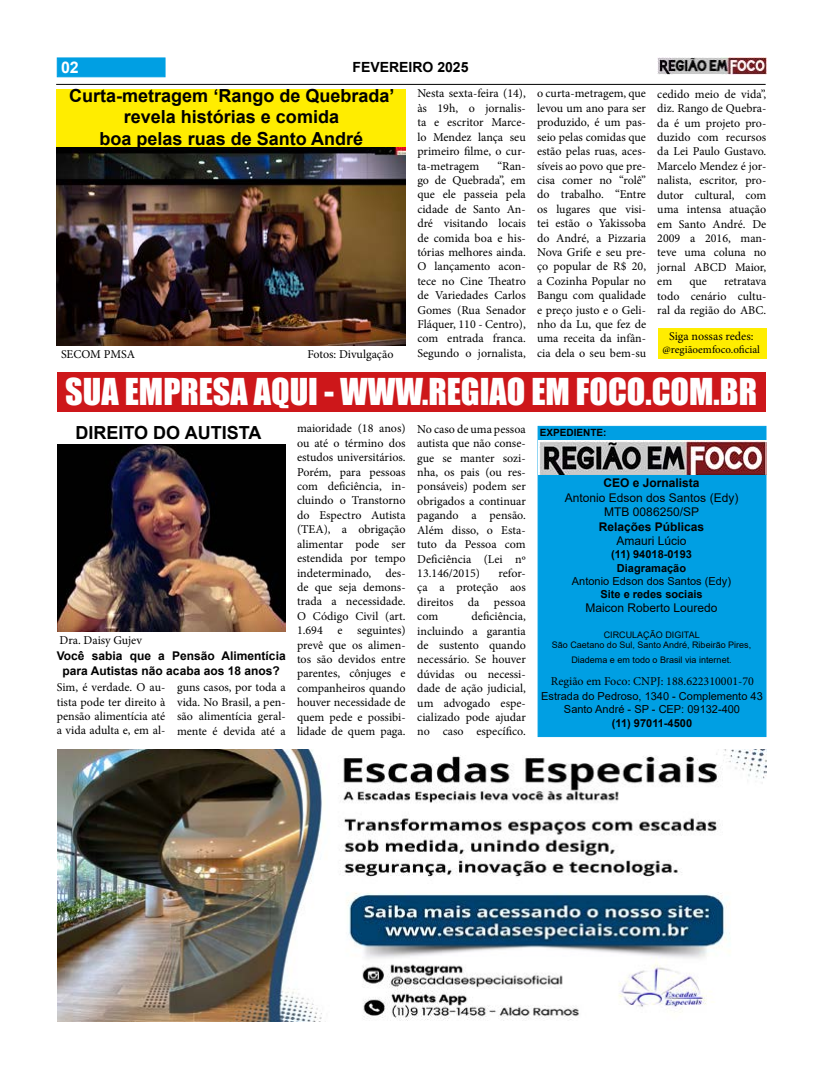
<style>
.page{position:relative;width:823px;height:1078px;background:#fff}
.page>*{position:absolute;margin:0;border:0;box-sizing:border-box;transform-origin:0 0}
.t1{font:34px "Impact";color:#fff}
.t2{font:700 18px/21.6px "Arial";color:#000;text-align:center}
.t3{font:700 16px "Arial";color:#fff}
.t4{font:700 14px "Arial";color:#000}
.t5{font:12px/14.4px "Minion Pro";color:#000;text-align:justify}
.t6{font:700 12px/14.4px "Arial";color:#000;text-align:center}
.t7{font:12px/14.4px "Arial";color:#000;text-align:center}
.t8{font:11px/13.2px "Arial";color:#000;text-align:center}
.t9{font:700 11px/13.2px "Arial";color:#000;text-align:center}
.t10{font:11px "Minion Pro";color:#000}
.t11{font:700 10px "Arial";color:#000}
.t12{font:9px/10.8px "Arial";color:#000;text-align:center}
</style>
<div class="page">
<div style="left:537px;top:426px;width:229px;height:310px;background:#009fe3;border:1px solid #009fe3"></div>
<div style="left:57px;top:57px;width:108px;height:20px;background:#009fe3;border:1px solid #009fe3"></div>
<hr style="left:56px;top:84px;width:709px;height:1px;background:#000">
<div style="left:57px;top:89px;width:349px;height:58px;background:#ffed00"></div>
<img style="left:657px;top:57px;width:108px;height:18px">
<img style="left:537px;top:440px;width:228px;height:34px">
<img style="left:58px;top:749px;width:707px;height:272px">
<div style="left:57px;top:372px;width:707px;height:40px;background:#cd171a"></div>
<img style="left:56px;top:147px;width:349px;height:198px">
<div style="left:657px;top:328px;width:109px;height:30px;background:#ffed00"></div>
<img style="left:57px;top:444px;width:228px;height:187px">
<h3 class="t3" style="left:61px;top:56px;width:19px">02</h3>
<p class="t4" style="left:352px;top:57px;width:117px">FEVEREIRO 2025</p>
<h2 class="t2" style="left:69px;top:85px;width:327px">Curta-metragem ‘Rango de Quebrada’ revela histórias e comida<br>boa pelas ruas de Santo André</h2>
<p class="t5" style="left:536px;top:86px;width:110px">o curta-metragem, que levou um ano para ser produzido, é um pas&shy;seio pelas comidas que estão pelas ruas, aces&shy;síveis ao povo que pre&shy;cisa comer no “rolê” do trabalho. “Entre os lugares que visi&shy;tei estão o Yakissoba do André, a Pizzaria Nova Grife e seu pre&shy;ço popular de R$ 20, a Cozinha Popular no Bangu com qualidade e preço justo e o Geli&shy;nho da Lu, que fez de uma receita da infân&shy;cia dela o seu bem-su</p>
<p class="t5" style="left:657px;top:87px;width:110px">cedido meio de vida”, diz. Rango de Quebra&shy;da é um projeto pro&shy;duzido com recursos da Lei Paulo Gustavo.<br>Marcelo Mendez é jor&shy;nalista, escritor, pro&shy;dutor cultural, com uma intensa atuação em Santo André. De 2009 a 2016, man&shy;teve uma coluna no jornal ABCD Maior, em</p>
<p class="t5" style="left:417px;top:86px;width:110px">Nesta sexta-feira (14), às 19h, o jornalis&shy;ta e escritor Marce&shy;lo Mendez lança seu primeiro filme, o cur&shy;ta-metragem</p>
<p class="t5" style="left:417px;top:158px;width:110px;text-indent:80px">“Ran&shy;go de Quebrada”, em que ele passeia pela cidade de Santo An&shy;dré visitando locais de comida boa e his&shy;tórias melhores ainda.<br>O lançamento acon&shy;tece no Cine Theatro de Variedades Carlos Gomes (Rua Senador Fláquer, 110 - Centro), com entrada franca.<br>Segundo o jornalista,</p>
<p class="t5" style="left:657px;top:274px;width:110px;text-indent:67px">retratava todo cenário cultu&shy;ral da região do ABC.</p>
<p class="t5" style="left:689px;top:274px;width:19px">que</p>
<p class="t5" style="left:668px;top:329px;width:86px">Siga nossas redes:</p>
<p class="t10" style="left:662px;top:342px;width:99px">@regiãoemfoco.oficial</p>
<p class="t5" style="left:307px;top:347px;width:88px">Fotos: Divulgação</p>
<p class="t5" style="left:61px;top:347px;width:76px">SECOM PMSA</p>
<h1 class="t1" style="left:65px;top:365px;width:693px">SUA EMPRESA AQUI - WWW.REGIAO EM FOCO.COM.BR</h1>
<h2 class="t2" style="left:75px;top:421px;width:187px">DIREITO DO AUTISTA</h2>
<p class="t5" style="left:60px;top:633px;width:84px">Dra. Daisy Gujev</p>
<p class="t6" style="left:57px;top:649px;width:230px">Você sabia que a Pensão Alimentícia para Autistas não acaba aos 18 anos?</p>
<p class="t5" style="left:57px;top:680px;width:110px">Sim, é verdade. O au&shy;tista pode ter direito à pensão alimentícia até a vida adulta e, em al-</p>
<p class="t5" style="left:177px;top:680px;width:110px">guns casos, por toda a vida. No Brasil, a pen&shy;são alimentícia geral&shy;mente é devida até a</p>
<p class="t5" style="left:297px;top:421px;width:110px">maioridade (18 anos) ou até o término dos estudos universitários.<br>Porém, para pessoas com deficiência, in&shy;cluindo o Transtorno do Espectro Autista (TEA), a obrigação alimentar pode ser estendida por tempo indeterminado, des&shy;de que seja demons&shy;trada a necessidade.<br>O Código Civil (art.<br>1.694 e seguintes) prevê que os alimen&shy;tos são devidos entre parentes, cônjuges e companheiros quando houver necessidade de quem pede e possibi&shy;lidade de quem paga.</p>
<p class="t5" style="left:417px;top:422px;width:110px">No caso de uma pessoa autista que não conse&shy;gue se manter sozi&shy;nha, os pais (ou res&shy;ponsáveis) podem ser obrigados a continuar pagando a pensão.<br>Além disso, o Esta&shy;tuto da Pessoa com Deficiência (Lei nº 13.146/2015)</p>
<p class="t5" style="left:417px;top:566px;width:110px;text-indent:81px">refor&shy;ça a proteção aos direitos da pessoa com</p>
<p class="t5" style="left:417px;top:609px;width:110px;text-indent:54px">deficiência, incluindo a garantia de sustento quando necessário. Se houver dúvidas ou necessi&shy;dade de ação judicial, um advogado espe&shy;cializado pode ajudar no caso específico.</p>
<p class="t11" style="left:539px;top:425px;width:68px">EXPEDIENTE:</p>
<p class="t6" style="left:603px;top:476px;width:98px">CEO e Jornalista</p>
<p class="t7" style="left:564px;top:490px;width:175px">Antonio Edson dos Santos (Edy)<br>MTB 0086250/SP</p>
<p class="t6" style="left:598px;top:519px;width:107px">Relações Públicas</p>
<p class="t7" style="left:616px;top:533px;width:72px">Amauri Lúcio</p>
<p class="t9" style="left:610px;top:548px;width:82px">(11) 94018-0193<br>Diagramação</p>
<p class="t8" style="left:571px;top:574px;width:160px">Antonio Edson dos Santos (Edy)</p>
<p class="t9" style="left:600px;top:587px;width:104px">Site e redes sociais</p>
<p class="t7" style="left:585px;top:600px;width:134px">Maicon Roberto Louredo</p>
<p class="t12" style="left:551px;top:628px;width:201px">CIRCULAÇÃO DIGITAL<br>São Caetano do Sul, Santo André, Ribeirão Pires,</p>
<p class="t12" style="left:571px;top:654px;width:162px">Diadema e em todo o Brasil via internet.</p>
<p class="t8" style="left:541px;top:689px;width:223px">Estrada do Pedroso, 1340 - Complemento 43<br>Santo André - SP - CEP: 09132-400</p>
<p class="t9" style="left:611px;top:716px;width:82px">(11) 97011-4500</p>
<p class="t5" style="left:550px;top:673px;width:204px">Região em Foco: CNPJ: 188.622310001-70</p>
</div>
